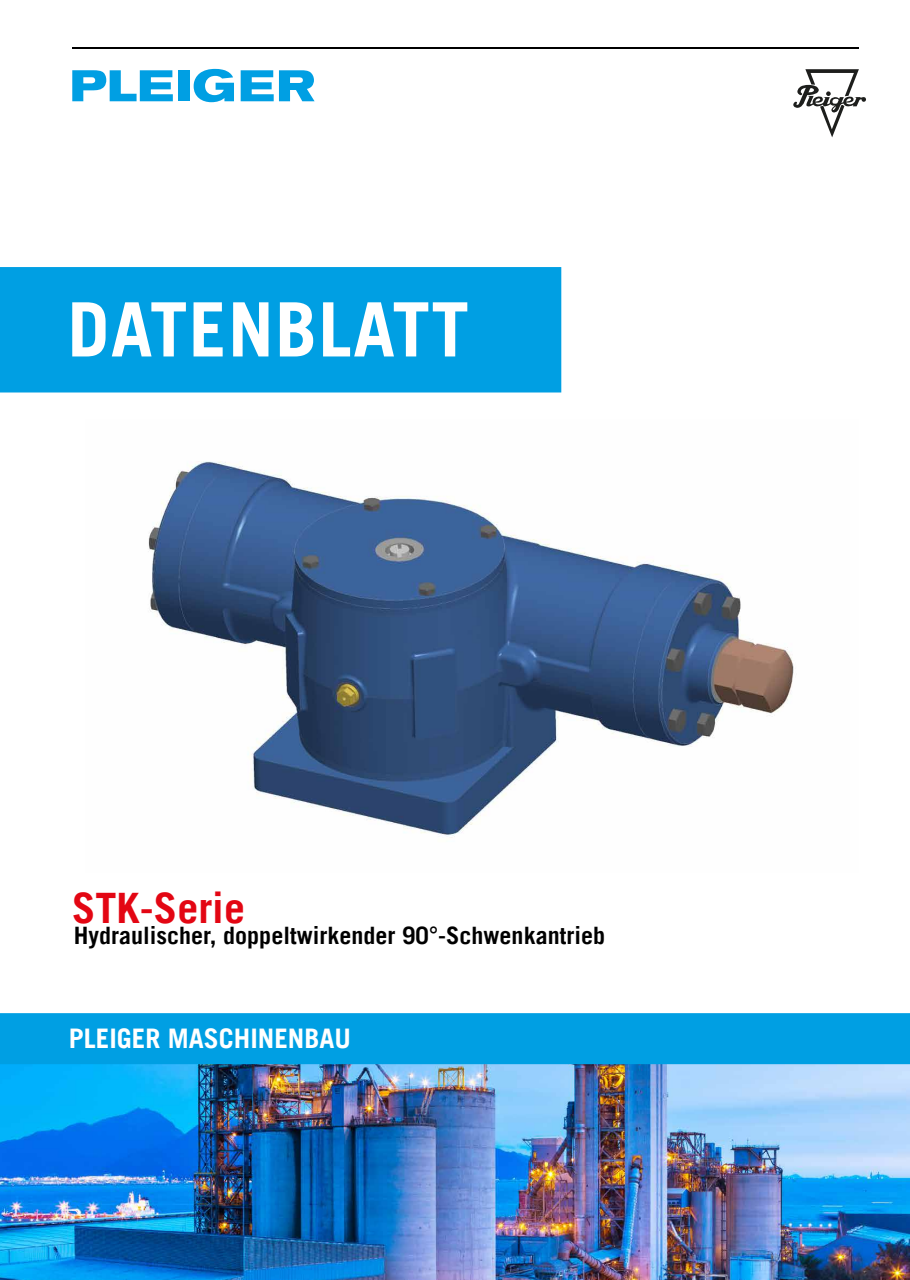
<style>
.page{position:relative;width:910px;height:1280px;background:#fff}
.page>*{position:absolute;margin:0;border:0;box-sizing:border-box;transform-origin:0 0}
.t1{font:700 75px "Trade Gothic LT";letter-spacing:.02em;color:#fff}
.t2{font:700 42px "Trade Gothic LT";color:#e30613}
.t3{font:700 27px "Trade Gothic LT";color:#fff}
.t4{font:700 24px "Trade Gothic LT";color:#000}
</style>
<div class="page">
<img style="left:0;top:1064px;width:910px;height:216px">
<div style="left:0;top:1013px;width:910px;height:51px;background:#009fe3"></div>
<svg style="left:72px;top:70px;width:101px;height:31px"></svg>
<div style="left:178px;top:70px;width:11px;height:31px;background:#009fe3"></div>
<svg style="left:194px;top:69px;width:40px;height:33px"></svg>
<svg style="left:241px;top:70px;width:74px;height:31px"></svg>
<hr style="left:72px;top:48px;width:787px;height:1px;background:#000">
<svg style="left:793px;top:69px;width:73px;height:68px"></svg>
<div style="left:0;top:267px;width:561px;height:125px;background:#009fe3"></div>
<img style="left:148px;top:461px;width:646px;height:377px">
<h1 class="t1" style="left:68px;top:284px;width:403px">DATENBLATT</h1>
<h2 class="t2" style="left:72px;top:882px;width:174px">STK-Serie</h2>
<p class="t4" style="left:74px;top:921px;width:532px">Hydraulischer, doppeltwirkender 90°-Schwenkantrieb</p>
<p class="t3" style="left:69px;top:1022px;width:284px">PLEIGER MASCHINENBAU</p>
</div>
